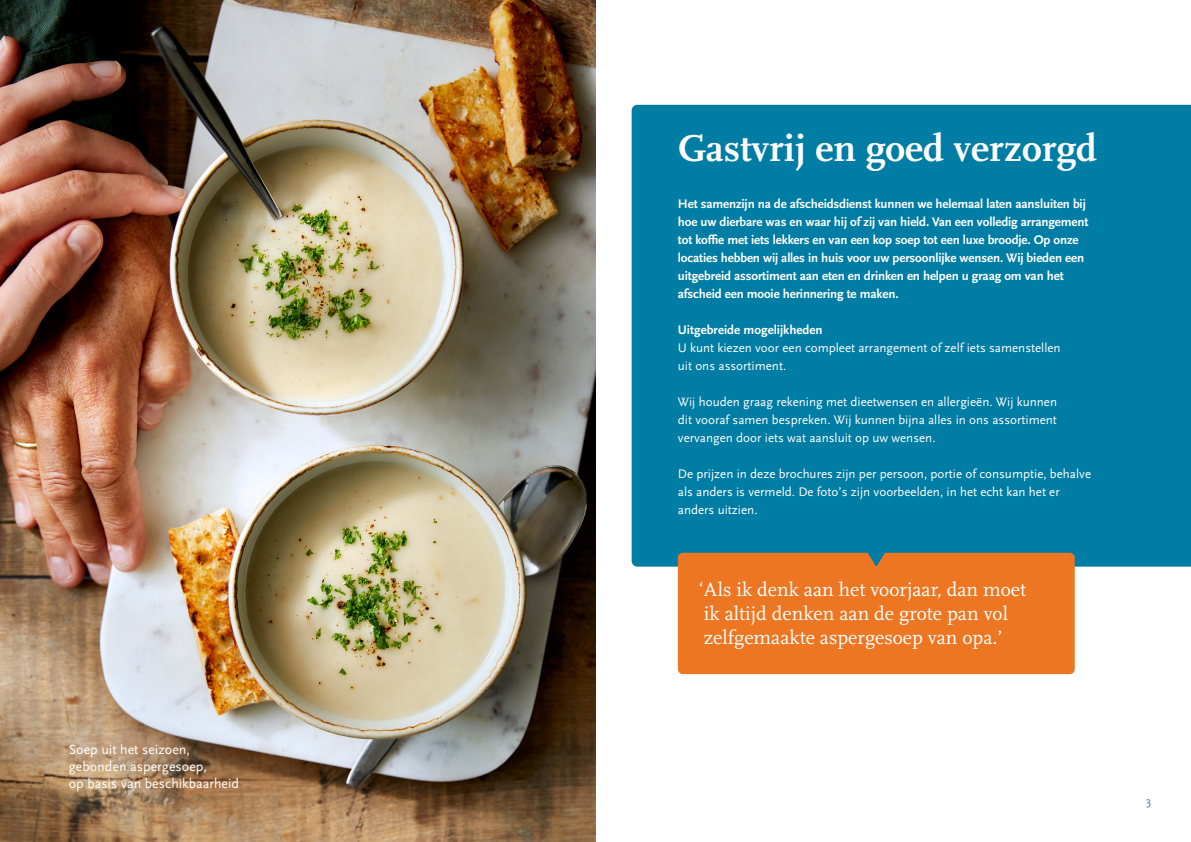
<style>
.page{position:relative;width:1191px;height:842px;background:#fff}
.page>*{position:absolute;margin:0;border:0;box-sizing:border-box;transform-origin:0 0}
.t1{font:700 39px "Scala";color:#fff}
.t2{font:20px/24px "Scala";color:#fff}
.t3{font:14px/16.9px "Scala Sans";color:#fff}
.t4{font:700 13px/18px "Scala Sans OT";letter-spacing:-.01em;color:#fff}
.t5{font:13px/18px "Scala Sans";color:#fff}
.t6{font:12px "Scala Sans";color:#4e738a}
</style>
<div class="page">
<img style="left:0;top:0;width:595px;height:842px">
<div style="left:631px;top:105px;width:560px;height:462px;background:#007da4"></div>
<div style="left:678px;top:553px;width:396px;height:121px;background:#ed7623"></div>
<p class="t3" style="left:69px;top:741px;width:172px">Soep uit het seizoen, gebonden aspergesoep,<br>op basis van beschikbaarheid</p>
<h1 class="t1" style="left:678px;top:126px;width:420px">Gastvrij en goed verzorgd</h1>
<p class="t4" style="left:678px;top:195px;width:412px">Het samenzijn na de afscheidsdienst kunnen we helemaal laten aansluiten bij hoe uw dierbare was en waar hij of zij van hield. Van een volledig arrangement tot koffie met iets lekkers en van een kop soep tot een luxe broodje. Op onze locaties hebben wij alles in huis voor uw persoonlijke wensen. Wij bieden een uitgebreid assortiment aan eten en drinken en helpen u graag om van het afscheid een mooie herinnering te maken.</p>
<p class="t4" style="left:678px;top:321px;width:146px">Uitgebreide mogelijkheden</p>
<p class="t5" style="left:678px;top:339px;width:384px">U kunt kiezen voor een compleet arrangement of zelf iets samenstellen uit ons assortiment.</p>
<p class="t5" style="left:678px;top:393px;width:381px;text-align:justify">Wij houden graag rekening met dieetwensen en allergieën. Wij kunnen dit vooraf samen bespreken. Wij kunnen bijna alles in ons assortiment vervangen door iets wat aansluit op uw wensen.</p>
<p class="t5" style="left:678px;top:465px;width:415px">De prijzen in deze brochures zijn per persoon, portie of consumptie, behalve als anders is vermeld. De foto’s zijn voorbeelden, in het echt kan het er anders uitzien.</p>
<h2 class="t2" style="left:698px;top:578px;width:329px">‘Als ik denk aan het voorjaar, dan moet ik altijd denken aan de grote pan vol zelfgemaakte aspergesoep van opa.’</h2>
<p class="t6" style="left:1146px;top:794px;width:7px">3</p>
</div>
